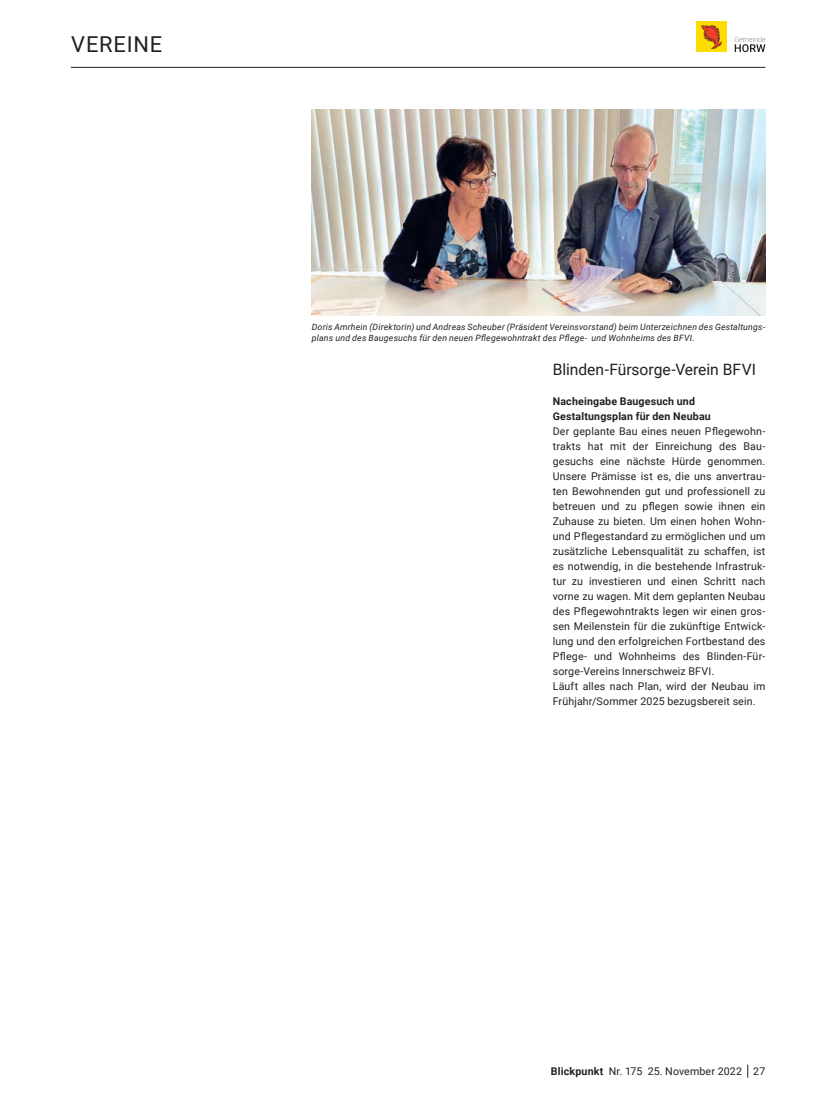
<style>
.page{position:relative;width:815px;height:1099px;background:#fff}
.page>*{position:absolute;margin:0;border:0;box-sizing:border-box;transform-origin:0 0}
.t1{font:21.88px "Roboto";letter-spacing:.035em;color:#231f20}
.t2{font:15.62px "Roboto";color:#231f20}
.t3{font:10.62px/15px "Roboto";letter-spacing:.015em;color:#231f20}
.t4{font:700 10.62px/15px "Roboto";letter-spacing:.015em;color:#231f20}
.t5{font:italic 8.75px/11.2px "Roboto";letter-spacing:.025em;color:#231f20}
.s1{font-weight:700}
</style>
<div class="page">
<hr style="left:71px;top:67px;width:694px;height:1px;background:#231f20">
<svg style="left:748px;top:1064px;width:1px;height:13px"></svg>
<div style="left:696px;top:21px;width:31px;height:31px;background:#ffdc01"></div>
<svg style="left:702px;top:25px;width:20px;height:24px"></svg>
<svg style="left:735px;top:37px;width:30px;height:15px"></svg>
<img style="left:312px;top:110px;width:453px;height:205px">
<h1 class="t1" style="left:71px;top:29px;width:92px">VEREINE</h1>
<p class="t5" style="left:312px;top:321px;width:455px">Doris Amrhein (Direktorin) und Andreas Scheuber (Präsident Vereinsvorstand) beim Unterzeichnen des Gestaltungs&shy;plans und des Baugesuchs für den neuen Pflegewohntrakt des Pflege- und Wohnheims des BFVI.</p>
<h2 class="t2" style="left:553px;top:359px;width:205px">Blinden-Fürsorge-Verein BFVI</h2>
<p class="t4" style="left:553px;top:393px;width:159px">Nacheingabe Baugesuch und<br>Gestaltungsplan für den Neubau</p>
<p class="t3" style="left:553px;top:423px;width:214px">Der geplante Bau eines neuen Pflegewohn&shy;trakts hat mit der Einreichung des Bau&shy;gesuchs eine nächste Hürde genommen.<br>Unsere Prämisse ist es, die uns anvertrau&shy;ten Bewohnenden gut und professionell zu betreuen und zu pflegen sowie ihnen ein Zuhause zu bieten. Um einen hohen Wohn&shy;und Pflegestandard zu ermöglichen und um zusätzliche Lebensqualität zu schaffen, ist es notwendig, in die bestehende Infrastruk&shy;tur zu investieren und einen Schritt nach vorne zu wagen. Mit dem geplanten Neubau des Pflegewohntrakts legen wir einen gros&shy;sen Meilenstein für die zukünftige Entwick&shy;lung und den erfolgreichen Fortbestand des Pflege- und Wohnheims des Blinden-Für&shy;sorge-Vereins Innerschweiz BFVI.<br>Läuft alles nach Plan, wird der Neubau im Frühjahr/Sommer 2025 bezugsbereit sein.</p>
<p class="t3" style="left:551px;top:1062px;width:216px"><span class="s1">Blickpunkt</span> Nr. 175 25. November 2022 27</p>
</div>
